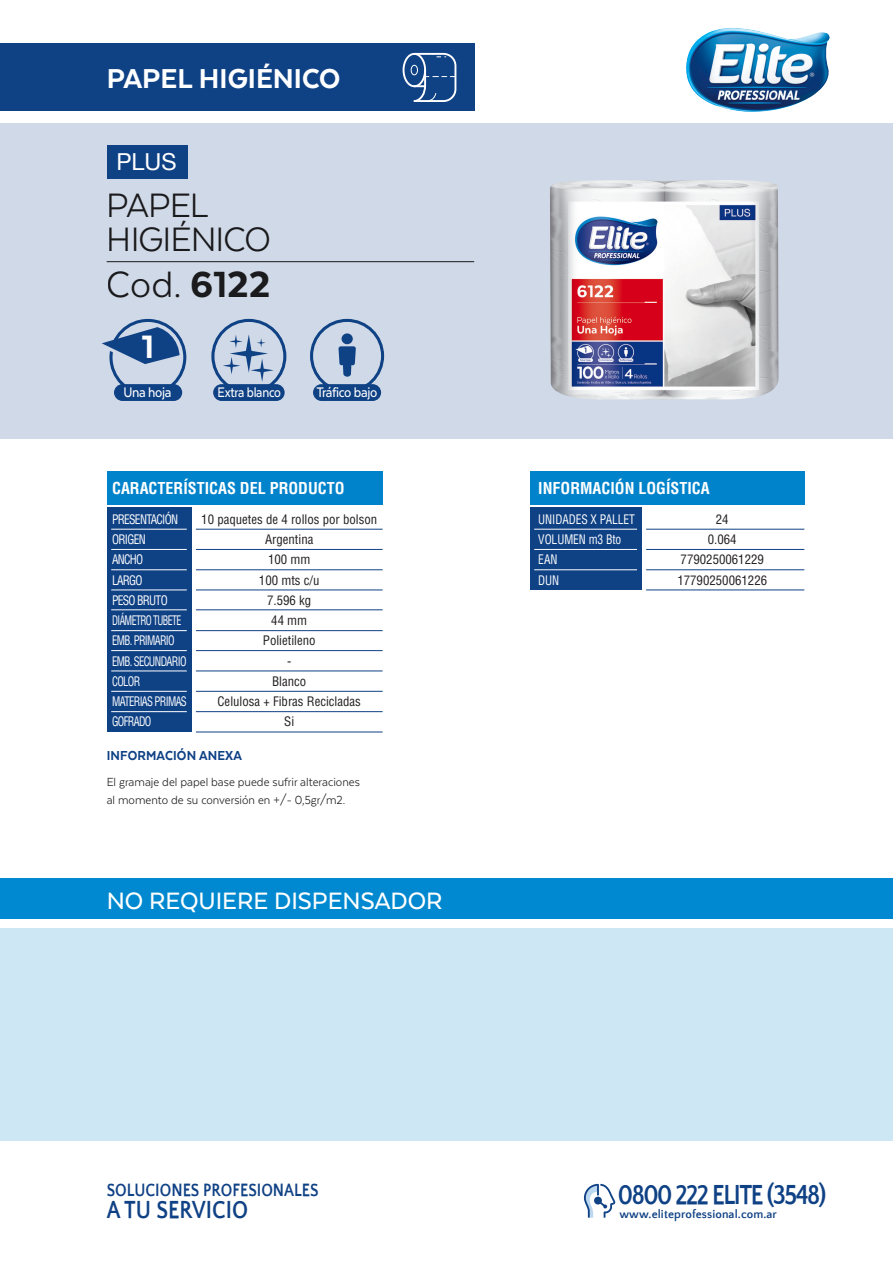
<style>
.page{position:relative;width:893px;height:1263px;background:#fff}
.page>*{position:absolute;margin:0;border:0;box-sizing:border-box;transform-origin:0 0}
.t1{font:42px "Texta";color:#221f20}
.t2{font:39px/34.5px "Texta";letter-spacing:-.025em;color:#221f20}
.t3{font:800 37.35px "Texta";color:#fff}
.t4{font:800 31.5px "Texta";color:#fff}
.t5{font:700 28.35px "Quattrocento Sans";letter-spacing:-.06em;color:#0f4185;scale:.85 1}
.t6{font:500 27.3px "Texta";color:#fff}
.t7{font:700 25.5px "Quattrocento Sans";color:#0f4185;scale:.85 1}
.t8{font:23.4px "Helvetica Neue";color:#fff}
.t9{font:700 18.45px "Quattrocento Sans";color:#0f4185;scale:.85 1}
.t10{font:700 condensed 16.05px "Helvetica LT Std";color:#fff}
.t11{font:500 16.05px "Texta";letter-spacing:-.02em;color:#fff;scale:.85 1}
.t12{font:500 16.05px "Texta";letter-spacing:-.02em;color:#fff;scale:.9 1}
.t13{font:500 15.9px "Texta";letter-spacing:-.025em;color:#fff;scale:.9 1}
.t14{font:800 15px "Texta";letter-spacing:.01em;color:#0f4185;scale:.95 1}
.t15{font:13.5px/18px "Texta";color:#221f20;scale:.95 1}
.t16{font:condensed 12.75px/20.2px "Helvetica LT Std";color:#221f20;text-align:center}
.t17{font:condensed 12.75px/20.2px "Helvetica LT Std";letter-spacing:-.06em;color:#fff;scale:.9 1}
.t18{font:condensed 12.75px/20.2px "Helvetica LT Std";letter-spacing:-.005em;color:#fff;scale:.9 1}
.t19{font:700 11.85px "Quattrocento Sans";letter-spacing:.01em;color:#0f4185}
.s1{font-weight:800}
</style>
<div class="page">
<div style="left:0;top:928px;width:893px;height:213px;background:#cde7f5"></div>
<div style="left:0;top:123px;width:893px;height:316px;background:#cfd9e7"></div>
<div style="left:0;top:878px;width:893px;height:41px;background:#0089d0"></div>
<div style="left:0;top:43px;width:474px;height:68px;background:#0f4185"></div>
<img style="left:550px;top:180px;width:229px;height:219px">
<hr style="left:107px;top:261px;width:367px;height:1px;background:#221f20">
<div style="left:107px;top:145px;width:81px;height:34px;background:#0f4185"></div>
<svg style="left:102px;top:318px;width:85px;height:79px"></svg>
<div style="left:114px;top:384px;width:68px;height:17px;background:#0f4185;border-radius:8px"></div>
<div style="left:310px;top:319px;width:74px;height:74px;border:3px solid #0f4185;border-radius:50%"></div>
<svg style="left:338px;top:333px;width:18px;height:44px"></svg>
<div style="left:313px;top:384px;width:68px;height:17px;background:#0f4185;border-radius:8px"></div>
<div style="left:211px;top:319px;width:75px;height:75px;border:3px solid #0f4185;border-radius:50%"></div>
<svg style="left:223px;top:334px;width:51px;height:48px"></svg>
<div style="left:213px;top:384px;width:72px;height:17px;background:#0f4185;border-radius:8px"></div>
<div style="left:403px;top:53px;width:23px;height:34px;border:2px solid #fff;border-radius:50%"></div>
<div style="left:411px;top:65px;width:7px;height:10px;border:1px solid #fff;border-radius:50%"></div>
<svg style="left:412px;top:52px;width:45px;height:50px"></svg>
<img style="left:686px;top:28px;width:144px;height:84px">
<svg style="left:584px;top:1184px;width:31px;height:34px"></svg>
<hr style="left:196px;top:529px;width:187px;height:1px;background:#0f4185">
<hr style="left:196px;top:549px;width:187px;height:1px;background:#0f4185">
<hr style="left:196px;top:569px;width:187px;height:1px;background:#0f4185">
<hr style="left:196px;top:590px;width:187px;height:1px;background:#0f4185">
<hr style="left:196px;top:609px;width:187px;height:1px;background:#0f4185">
<hr style="left:196px;top:630px;width:187px;height:1px;background:#0f4185">
<hr style="left:196px;top:650px;width:187px;height:1px;background:#0f4185">
<hr style="left:196px;top:671px;width:187px;height:1px;background:#0f4185">
<hr style="left:196px;top:691px;width:187px;height:1px;background:#0f4185">
<hr style="left:196px;top:711px;width:187px;height:1px;background:#0f4185">
<hr style="left:196px;top:732px;width:187px;height:1px;background:#0f4185">
<div style="left:107px;top:507px;width:84px;height:225px;background:#0f4185"></div>
<div style="left:107px;top:471px;width:276px;height:33px;background:#0083cb"></div>
<hr style="left:111px;top:529px;width:76px;height:1px;background:#fff">
<hr style="left:111px;top:549px;width:76px;height:1px;background:#fff">
<hr style="left:111px;top:569px;width:76px;height:1px;background:#fff">
<hr style="left:111px;top:589px;width:76px;height:1px;background:#fff">
<hr style="left:111px;top:609px;width:76px;height:1px;background:#fff">
<hr style="left:111px;top:630px;width:76px;height:1px;background:#fff">
<hr style="left:111px;top:650px;width:76px;height:1px;background:#fff">
<hr style="left:111px;top:670px;width:76px;height:1px;background:#fff">
<hr style="left:111px;top:691px;width:76px;height:1px;background:#fff">
<hr style="left:111px;top:711px;width:76px;height:1px;background:#fff">
<hr style="left:646px;top:529px;width:158px;height:1px;background:#0f4185">
<hr style="left:646px;top:549px;width:158px;height:1px;background:#0f4185">
<hr style="left:646px;top:569px;width:158px;height:1px;background:#0f4185">
<hr style="left:646px;top:590px;width:158px;height:1px;background:#0f4185">
<div style="left:530px;top:507px;width:112px;height:83px;background:#0f4185"></div>
<div style="left:530px;top:471px;width:274px;height:33px;background:#0083cb"></div>
<hr style="left:534px;top:529px;width:103px;height:1px;background:#fff">
<hr style="left:534px;top:549px;width:103px;height:1px;background:#fff">
<hr style="left:534px;top:569px;width:103px;height:1px;background:#fff">
<h3 class="t4" style="left:107px;top:62px;width:235px">PAPEL HIGIÉNICO</h3>
<h3 class="t8" style="left:116px;top:145px;width:62px">PLUS</h3>
<h2 class="t2" style="left:107px;top:187px;width:166px">PAPEL<br>HIGIÉNICO</h2>
<h1 class="t1" style="left:107px;top:263px;width:165px">Cod. <span class="s1">6122</span></h1>
<h3 class="t3" style="left:142px;top:327px;width:14px">1</h3>
<p class="t12" style="left:123px;top:384px;width:55px">Una hoja</p>
<p class="t11" style="left:218px;top:384px;width:76px">Extra blanco</p>
<p class="t13" style="left:316px;top:384px;width:69px">Tráfico bajo</p>
<p class="t10" style="left:112px;top:478px;width:234px">CARACTERÍSTICAS DEL PRODUCTO</p>
<p class="t17" style="left:112px;top:509px;width:85px">PRESENTACIÓN<br>ORIGEN<br>ANCHO<br>LARGO<br>PESO BRUTO<br>DIÁMETRO TUBETE<br>EMB. PRIMARIO<br>EMB. SECUNDARIO<br>COLOR<br>MATERIAS PRIMAS<br>GOFRADO</p>
<p class="t16" style="left:677px;top:509px;width:91px">24<br>0.064<br>7790250061229<br>17790250061226</p>
<p class="t10" style="left:538px;top:478px;width:173px">INFORMACIÓN LOGÍSTICA</p>
<p class="t18" style="left:538px;top:509px;width:109px">UNIDADES X PALLET<br>VOLUMEN m3 Bto<br>EAN<br>DUN</p>
<p class="t16" style="left:201px;top:509px;width:177px">10 paquetes de 4 rollos por bolson<br>Argentina<br>100 mm<br>100 mts c/u<br>7.596 kg<br>44 mm<br>Polietileno<br>-<br>Blanco<br>Celulosa + Fibras Recicladas<br>Si</p>
<p class="t14" style="left:107px;top:747px;width:144px">INFORMACIÓN ANEXA</p>
<p class="t15" style="left:107px;top:772px;width:268px">El gramaje del papel base puede sufrir alteraciones al momento de su conversión en +/- 0,5gr/m2.</p>
<h3 class="t6" style="left:107px;top:886px;width:337px">NO REQUIERE DISPENSADOR</h3>
<h3 class="t9" style="left:107px;top:1181px;width:251px">SOLUCIONES PROFESIONALES</h3>
<h3 class="t7" style="left:107px;top:1196px;width:168px">A TU SERVICIO</h3>
<h3 class="t5" style="left:618px;top:1180px;width:247px">0800 222 ELITE (3548)</h3>
<p class="t19" style="left:619px;top:1208px;width:159px">www.eliteprofessional.com.ar</p>
</div>
